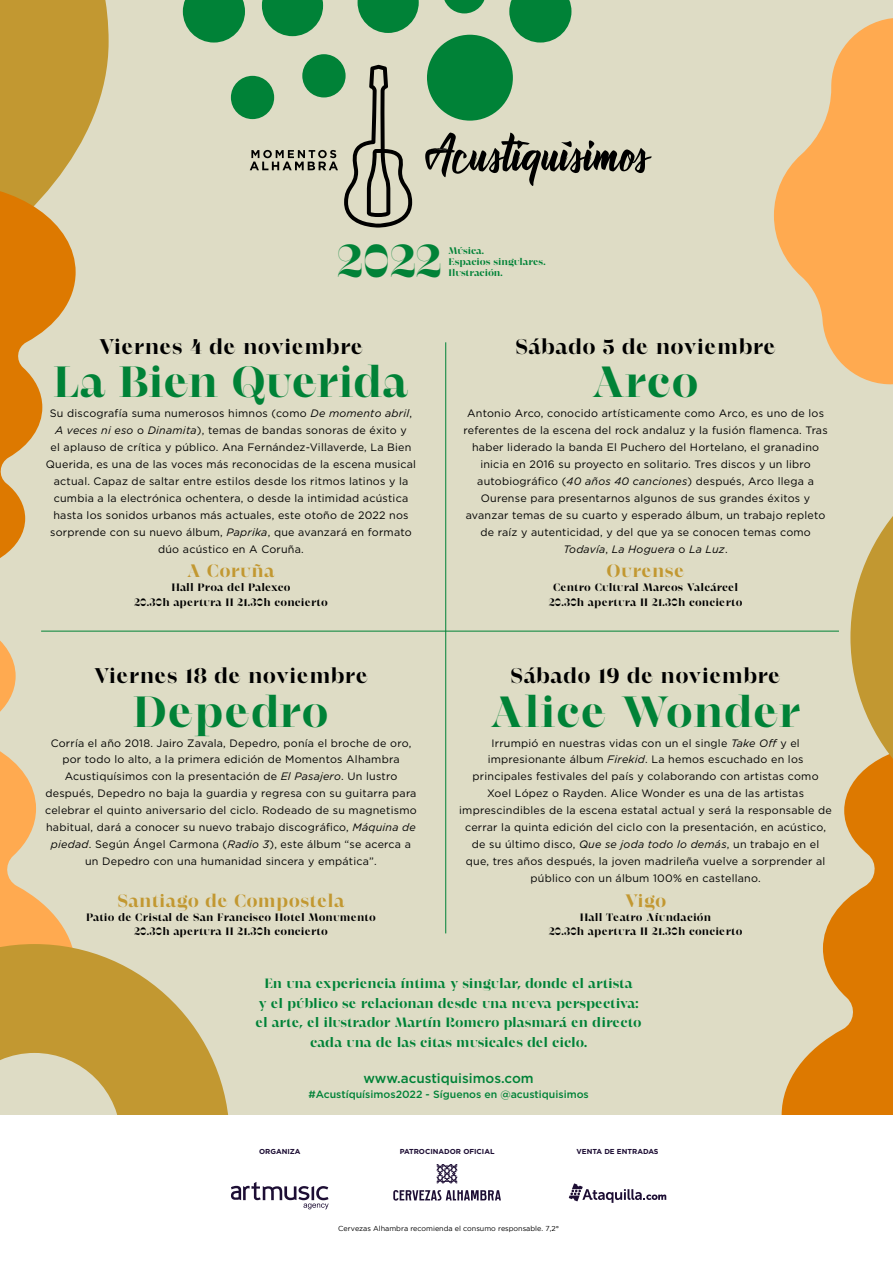
<style>
.page{position:relative;width:893px;height:1263px;background:#fff}
.page>*{position:absolute;margin:0;border:0;box-sizing:border-box;transform-origin:0 0}
.t1{font:700 46.2px "Lenora Premium";color:#008237}
.t2{font:700 43.5px "Lenora Premium";color:#008237}
.t3{font:700 21.15px "Lenora Premium";letter-spacing:.005em;color:#000}
.t4{font:700 18px "Lenora Premium";letter-spacing:.01em;color:#c29831}
.t5{font:700 13.5px/19.5px "Lenora Premium";letter-spacing:-.01em;color:#008237;text-align:center}
.t6{font:500 13.5px "Gotham HTF";color:#008237}
.t7{font:10.8px/17px "Gotham HTF";letter-spacing:.02em;color:#000;text-align:center}
.t8{font:700 10.8px/14.1px "Lenora Premium";letter-spacing:.01em;color:#000;text-align:center}
.t9{font:italic 10.8px "Gotham";letter-spacing:.02em;color:#000}
.t10{font:500 10.5px "Gotham HTF";color:#008237}
.t11{font:700 9.6px/10.9px "Lenora Premium";letter-spacing:-.01em;color:#008237}
.t12{font:7.2px "Gotham";color:#000}
.t13{font:700 7.2px "Gotham HTF";color:#1d0e34}
.s1{font-family:"Gotham";font-style:italic}
.s2{font-family:"Gotham HTF";font-style:normal}
</style>
<div class="page">
<div style="left:0;top:0;width:893px;height:1114px;background:#dedcc5"></div>
<svg style="left:0;top:630px;width:230px;height:484px"></svg>
<svg style="left:782px;top:516px;width:111px;height:598px"></svg>
<svg style="left:774px;top:18px;width:119px;height:367px"></svg>
<svg style="left:0;top:0;width:109px;height:558px"></svg>
<svg style="left:262px;top:0;width:61px;height:36px"></svg>
<div style="left:302px;top:54px;width:44px;height:43px;background:#008237;border-radius:50%"></div>
<div style="left:231px;top:76px;width:43px;height:43px;background:#008237;border-radius:50%"></div>
<svg style="left:183px;top:0;width:62px;height:43px"></svg>
<svg style="left:358px;top:0;width:61px;height:33px"></svg>
<div style="left:427px;top:35px;width:86px;height:86px;background:#008237;border-radius:50%"></div>
<svg style="left:444px;top:0;width:41px;height:13px"></svg>
<svg style="left:509px;top:0;width:62px;height:43px"></svg>
<svg style="left:425px;top:133px;width:227px;height:53px"></svg>
<svg style="left:250px;top:150px;width:88px;height:20px"></svg>
<svg style="left:344px;top:65px;width:68px;height:163px"></svg>
<svg style="left:437px;top:1164px;width:20px;height:19px"></svg>
<svg style="left:393px;top:1190px;width:108px;height:11px"></svg>
<svg style="left:569px;top:1183px;width:97px;height:20px"></svg>
<svg style="left:231px;top:1182px;width:98px;height:27px"></svg>
<hr style="left:445px;top:342px;width:1px;height:591px;background:#008237">
<hr style="left:41px;top:631px;width:798px;height:1px;background:#008237">
<h1 class="t1" style="left:337px;top:229px;width:106px">2022</h1>
<p class="t11" style="left:449px;top:245px;width:98px">Música.<br>Espacios singulares.</p>
<p class="t11" style="left:449px;top:267px;width:56px">Ilustración.</p>
<h3 class="t3" style="left:99px;top:332px;width:266px">Viernes 4 de noviembre</h3>
<h2 class="t2" style="left:54px;top:352px;width:356px">La Bien Querida</h2>
<p class="t7" style="left:46px;top:404px;width:372px">Su discografía suma numerosos himnos (como <span class="s1">De momento abril</span>, <span class="s1">A veces ni eso</span> o <span class="s1">Dinamita</span>), temas de bandas sonoras de éxito y<br>el aplauso de crítica y público. Ana Fernández-Villaverde, La Bien Querida, es una de las voces más reconocidas de la escena musical actual. Capaz de saltar entre estilos desde los ritmos latinos y la cumbia a la electrónica ochentera, o desde la intimidad acústica hasta los sonidos urbanos más actuales, este otoño de 2022 nos sorprende con su nuevo álbum, <span class="s1">Paprika</span>, que avanzará en formato dúo acústico en A Coruña.</p>
<h3 class="t4" style="left:187px;top:558px;width:89px">A Coruña</h3>
<p class="t8" style="left:134px;top:580px;width:195px">Hall Proa del Palexco<br>20.30h apertura II 21.30h concierto</p>
<h3 class="t3" style="left:94px;top:661px;width:276px">Viernes 18 de noviembre</h3>
<h2 class="t2" style="left:133px;top:682px;width:197px">Depedro</h2>
<p class="t7" style="left:45px;top:734px;width:373px">Corría el año 2018. Jairo Zavala, Depedro, ponía el broche de oro, por todo lo alto, a la primera edición de Momentos Alhambra Acustiquísimos con la presentación de <span class="s1">El Pasajero</span>. Un lustro después, Depedro no baja la guardia y regresa con su guitarra para celebrar el quinto aniversario del ciclo. Rodeado de su magnetismo habitual, dará a conocer su nuevo trabajo discográfico, <span class="s1">Máquina de piedad</span>. Según Ángel Carmona (<span class="s1">Radio 3</span>), este álbum “se acerca a un Depedro con una humanidad sincera y empática”.</p>
<h3 class="t4" style="left:117px;top:888px;width:229px">Santiago de Compostela</h3>
<p class="t8" style="left:86px;top:910px;width:291px">Patio de Cristal de San Francisco Hotel Monumento<br>20.30h apertura II 21.30h concierto</p>
<h3 class="t3" style="left:515px;top:332px;width:262px">Sábado 5 de noviembre</h3>
<h2 class="t2" style="left:592px;top:352px;width:108px">Arco</h2>
<p class="t7" style="left:463px;top:404px;width:366px">Antonio Arco, conocido artísticamente como Arco, es uno de los referentes de la escena del rock andaluz y la fusión flamenca. Tras haber liderado la banda El Puchero del Hortelano, el granadino inicia en 2016 su proyecto en solitario. Tres discos y un libro autobiográfico (<span class="s1">40 años 40 canciones</span>) después, Arco llega a Ourense para presentarnos algunos de sus grandes éxitos y avanzar temas de su cuarto y esperado álbum, un trabajo repleto de raíz y autenticidad, y del que ya se conocen temas como</p>
<p class="t9" style="left:564px;top:543px;width:166px">Todavía<span class="s2">,</span> La Hoguera <span class="s2">o</span> La Luz<span class="s2">.</span></p>
<h3 class="t4" style="left:607px;top:558px;width:80px">Ourense</h3>
<p class="t8" style="left:549px;top:580px;width:195px">Centro Cultural Marcos Valcárcel<br>20.30h apertura II 21.30h concierto</p>
<h3 class="t3" style="left:511px;top:661px;width:272px">Sábado 19 de noviembre</h3>
<h2 class="t2" style="left:491px;top:682px;width:311px">Alice Wonder</h2>
<p class="t7" style="left:459px;top:734px;width:374px">Irrumpió en nuestras vidas con un el single <span class="s1">Take Off</span> y el impresionante álbum <span class="s1">Firekid</span>. La hemos escuchado en los principales festivales del país y colaborando con artistas como Xoel López o Rayden. Alice Wonder es una de las artistas imprescindibles de la escena estatal actual y será la responsable de cerrar la quinta edición del ciclo con la presentación, en acústico, de su último disco, <span class="s1">Que se joda todo lo demás</span>, un trabajo en el que, tres años después, la joven madrileña vuelve a sorprender al público con un álbum 100% en castellano.</p>
<h3 class="t4" style="left:625px;top:888px;width:43px">Vigo</h3>
<p class="t8" style="left:549px;top:910px;width:195px">Hall Teatro Afundación<br>20.30h apertura II 21.30h concierto</p>
<p class="t5" style="left:256px;top:973px;width:388px">En una experiencia íntima y singular, donde el artista<br>y el público se relacionan desde una nueva perspectiva: el arte, el ilustrador Martín Romero plasmará en directo cada una de las citas musicales del ciclo.</p>
<p class="t6" style="left:363px;top:1070px;width:172px">www.acustiquisimos.com</p>
<p class="t10" style="left:308px;top:1088px;width:282px">#Acustíquísimos2022 - Síguenos en @acustiquisimos</p>
<p class="t13" style="left:259px;top:1147px;width:43px">ORGANIZA</p>
<p class="t13" style="left:400px;top:1147px;width:96px">PATROCINADOR OFICIAL</p>
<p class="t13" style="left:576px;top:1147px;width:84px">VENTA DE ENTRADAS</p>
<p class="t12" style="left:338px;top:1224px;width:222px">Cervezas Alhambra recomienda el consumo responsable. 7,2°</p>
</div>
